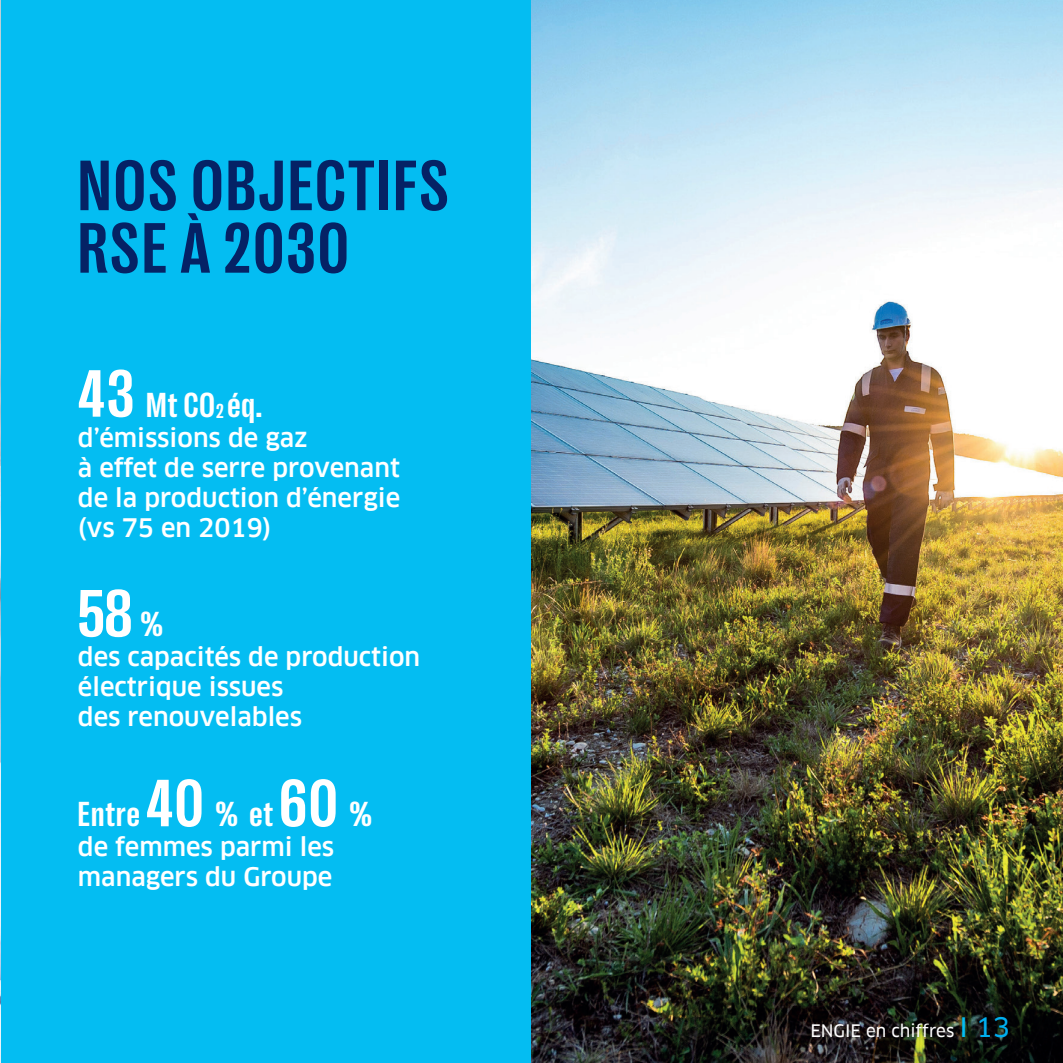
<style>
.page{position:relative;width:1063px;height:1063px;background:#04bdf2}
.page>*{position:absolute;margin:0;border:0;box-sizing:border-box;transform-origin:0 0}
.Inter_titre{font:700 condensed 72.5px/62.5px "Right Grotesk";letter-spacing:.04em;color:#052265}
.Texte_introduction{font:700 condensed 68px "Right Grotesk";color:#fff}
.Texte_introduction-2{font:700 condensed 35.25px "Right Grotesk";letter-spacing:.03em;color:#fff}
.Texte_introduction-3{font:500 25px/30px "Clan Pro";color:#fff}
.Texte_courant{font:17px "Clan Pro News";color:#fff}
.s1{font-size:68px}
.s2{font-size:20.5px}
.s3{font-size:35.25px}
.s4{font-size:26.25px;color:#04bdf2}
.s5{font-size:26.25px;color:#00aeef}
</style>
<div class="page">
<img style="left:0;top:0;width:1px;height:1063px">
<img style="left:531px;top:0;width:532px;height:1063px">
<p class="Inter_titre" style="left:78px;top:154px;width:372px">NOS OBJECTIFS<br>RSE À 2030</p>
<p class="Texte_introduction-2" style="left:78px;top:386px;width:186px"><span class="s1">43</span> Mt CO<span class="s2">2</span> éq.</p>
<p class="Texte_introduction-3" style="left:78px;top:423px;width:324px">d’émissions de gaz<br>à effet de serre provenant de la production d’énergie (vs 75 en 2019)</p>
<p class="Texte_introduction" style="left:78px;top:578px;width:87px">58 <span class="s3">%</span></p>
<p class="Texte_introduction-3" style="left:78px;top:643px;width:344px">des capacités de production électrique issues<br>des renouvelables</p>
<p class="Texte_introduction-2" style="left:78px;top:796px;width:296px">Entre <span class="s1">40</span> % et <span class="s1">60</span> %</p>
<p class="Texte_introduction-3" style="left:78px;top:832px;width:258px">de femmes parmi les managers du Groupe</p>
<p class="Texte_courant" style="left:810px;top:1020px;width:201px">ENGIE en chiffres <span class="s4">I</span> <span class="s5">13</span></p>
</div>
